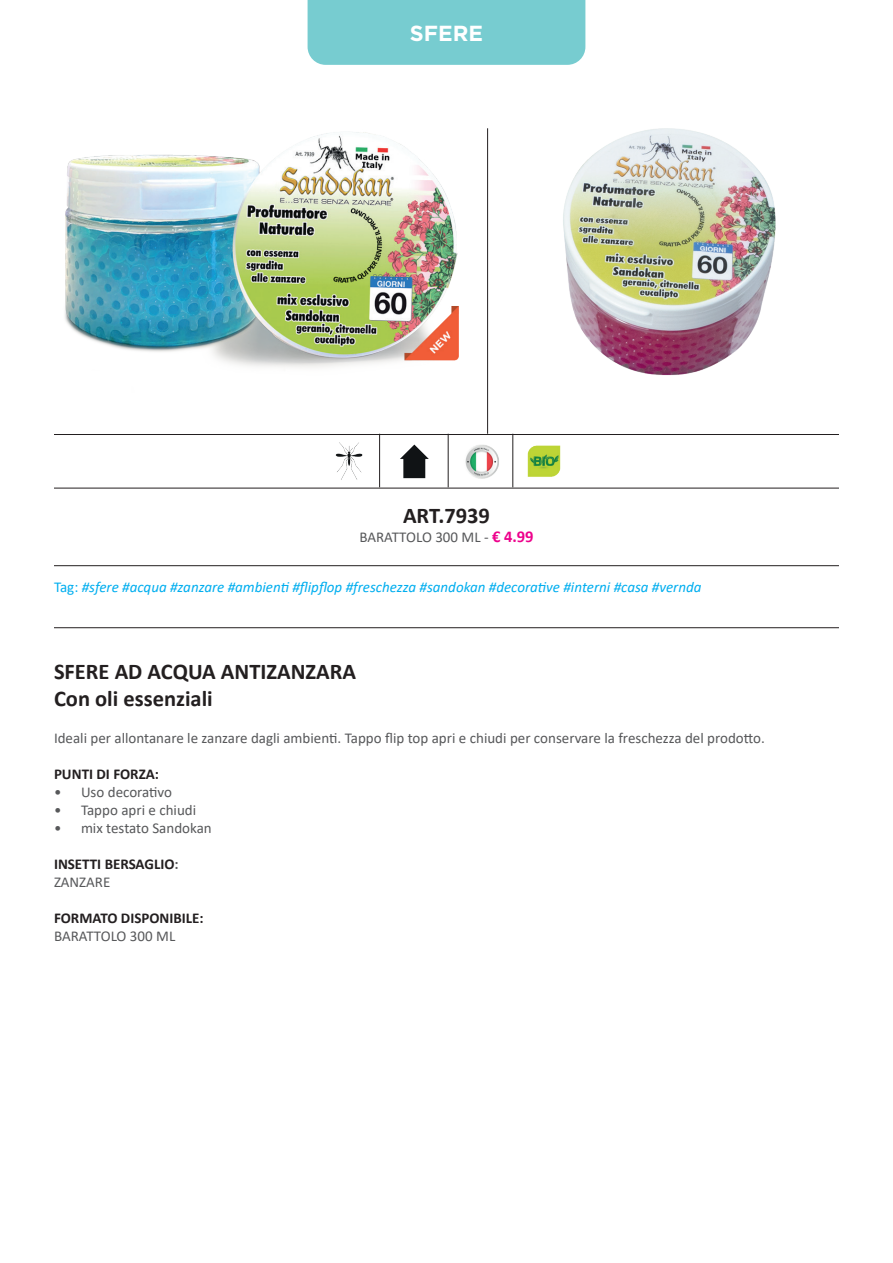
<style>
.page{position:relative;width:893px;height:1263px;background:#fff}
.page>*{position:absolute;margin:0;border:0;box-sizing:border-box;transform-origin:0 0}
.t1{font:700 22.5px/27px "Calibri";color:#231f20}
.t2{font:700 21.75px "Gotham";color:#fff}
.t3{font:15px "Calibri";color:#57585a}
.t4{font:italic 15px "Calibri";color:#00aeef}
.t5{font:700 15px/18px "Calibri";color:#231f20}
.s1{font-weight:700;font-size:16.5px;color:#ed028c}
.s2{font-style:normal}
.s3{color:#57585a}
.s4{font-weight:400;color:#57585a}
</style>
<div class="page">
<hr style="left:54px;top:488px;width:785px;height:1px;background:#231f20">
<hr style="left:54px;top:434px;width:785px;height:1px;background:#231f20">
<hr style="left:54px;top:627px;width:785px;height:1px;background:#231f20">
<hr style="left:54px;top:565px;width:785px;height:1px;background:#231f20">
<div style="left:308px;top:0;width:277px;height:65px;background:#77ccd0"></div>
<img style="left:65px;top:132px;width:394px;height:236px">
<img style="left:563px;top:128px;width:213px;height:248px">
<hr style="left:379px;top:434px;width:1px;height:53px;background:#231f20">
<hr style="left:448px;top:434px;width:1px;height:53px;background:#231f20">
<img style="left:465px;top:445px;width:34px;height:34px">
<img style="left:400px;top:444px;width:29px;height:35px">
<hr style="left:512px;top:434px;width:1px;height:53px;background:#231f20">
<img style="left:335px;top:442px;width:28px;height:38px">
<img style="left:527px;top:445px;width:34px;height:32px">
<hr style="left:487px;top:128px;width:1px;height:306px;background:#231f20">
<h2 class="t2" style="left:410px;top:19px;width:75px">SFERE</h2>
<h1 class="t1" style="left:403px;top:501px;width:88px">ART.7939</h1>
<p class="t3" style="left:359px;top:527px;width:176px">BARATTOLO 300 ML - <span class="s1">€ 4.99</span></p>
<p class="t4" style="left:54px;top:577px;width:649px"><span class="s2">Tag:</span> #sfere #acqua #zanzare #ambienti #flipflop #freschezza #sandokan #decorative #interni #casa #vernda</p>
<h1 class="t1" style="left:54px;top:657px;width:304px">SFERE AD ACQUA ANTIZANZARA<br>Con oli essenziali</h1>
<p class="t3" style="left:54px;top:728px;width:712px">Ideali per allontanare le zanzare dagli ambienti. Tappo flip top apri e chiudi per conservare la freschezza del prodotto.</p>
<p class="t5" style="left:54px;top:765px;width:106px">PUNTI DI FORZA:</p>
<p class="t3" style="left:54px;top:782px;width:120px">• Uso decorativo</p>
<p class="t3" style="left:54px;top:800px;width:144px">• Tappo apri e chiudi</p>
<p class="t3" style="left:54px;top:818px;width:159px">• mix testato Sandokan</p>
<p class="t5" style="left:54px;top:855px;width:126px">INSETTI BERSAGLIO<span class="s3">:<br></span><span class="s4">ZANZARE</span></p>
<p class="t5" style="left:54px;top:909px;width:151px">FORMATO DISPONIBILE:</p>
<p class="t3" style="left:54px;top:926px;width:123px">BARATTOLO 300 ML</p>
</div>
